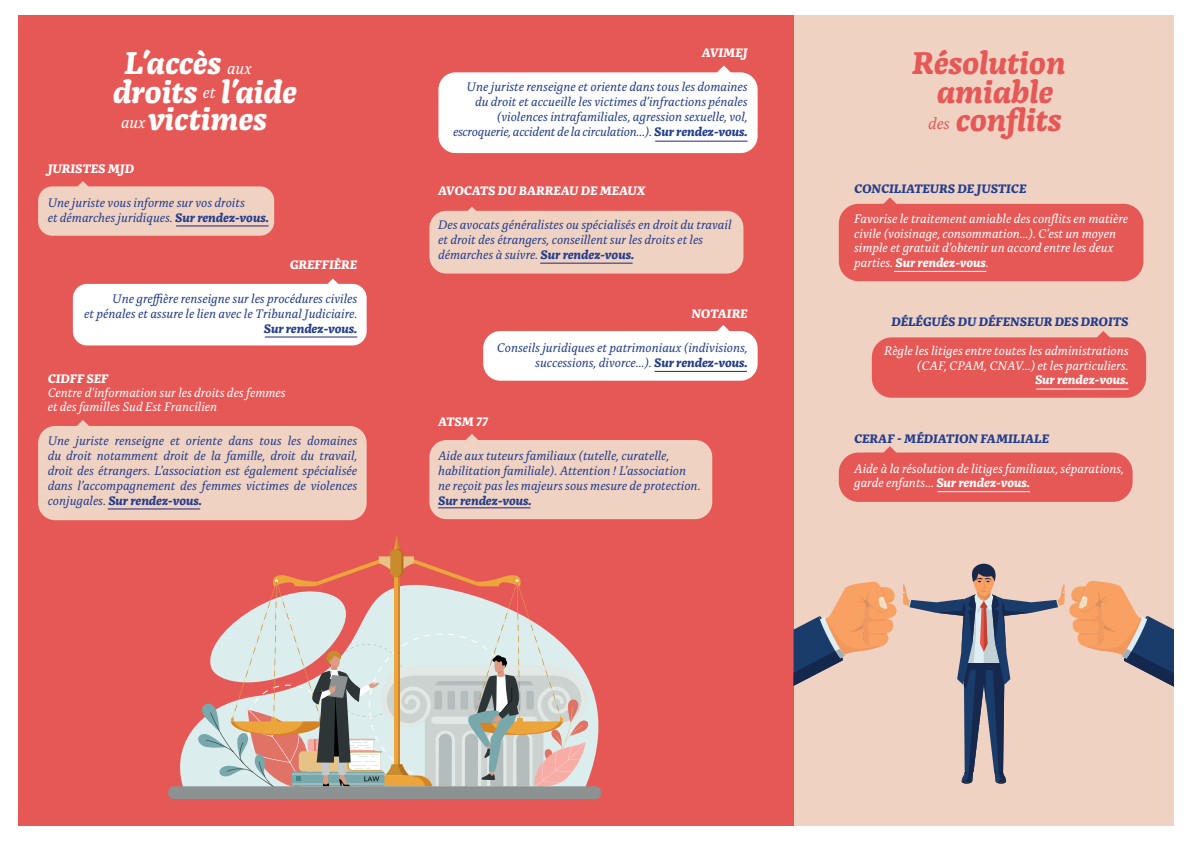
<style>
.page{position:relative;width:1191px;height:842px;background:#fff}
.page>*{position:absolute;margin:0;border:0;box-sizing:border-box;transform-origin:0 0}
.t1{font:italic 700 33.1px/28.2px "Alda OTCEV";color:#fff}
.t2{font:italic 700 33.1px/28.6px "Alda OTCEV";color:#e65856;text-align:center}
.t3{font:italic 13px/15px "Alda OTCEV";color:#253f8e}
.t4{font:italic 13px/14.7px "Alda OTCEV";color:#fff}
.t5{font:italic 700 13px "Alda OTCEV";color:#253f8e}
.t6{font:italic 700 13px "Alda OTCEV";color:#fff}
.s1{font-weight:700}
.s2{font-weight:400;font-size:16.6px}
</style>
<div class="page">
<div style="left:18px;top:16px;width:775px;height:810px;background:#e65856"></div>
<div style="left:794px;top:16px;width:380px;height:810px;background:#f0d2c3"></div>
<div style="left:838px;top:204px;width:305px;height:77px;background:#e65856;border-radius:20px"></div>
<svg style="left:879px;top:197px;width:22px;height:7px"></svg>
<svg style="left:884px;top:446px;width:12px;height:6px"></svg>
<svg style="left:1097px;top:331px;width:13px;height:6px"></svg>
<div style="left:871px;top:337px;width:275px;height:61px;background:#e65856;border-radius:20px"></div>
<div style="left:838px;top:452px;width:294px;height:50px;background:#e65856;border-radius:20px"></div>
<div style="left:38px;top:426px;width:329px;height:94px;background:#f0d2c3;border-radius:17px"></div>
<div style="left:438px;top:72px;width:319px;height:81px;background:#fff;border-radius:17px"></div>
<div style="left:38px;top:186px;width:236px;height:50px;background:#f0d2c3;border-radius:14px"></div>
<svg style="left:72px;top:181px;width:22px;height:6px"></svg>
<svg style="left:77px;top:420px;width:12px;height:6px"></svg>
<div style="left:73px;top:284px;width:294px;height:61px;background:#fff;border-radius:14px"></div>
<svg style="left:322px;top:279px;width:22px;height:5px"></svg>
<hr style="left:265px;top:337px;width:92px;height:1px;background:#282574">
<svg style="left:713px;top:66px;width:22px;height:7px"></svg>
<svg style="left:793px;top:562px;width:381px;height:222px"></svg>
<hr style="left:176px;top:226px;width:92px;height:1px;background:#282574">
<hr style="left:108px;top:509px;width:92px;height:1px;background:#282574">
<hr style="left:655px;top:141px;width:92px;height:1px;background:#282574">
<div style="left:429px;top:211px;width:314px;height:63px;background:#f0d2c3;border-radius:17px"></div>
<div style="left:429px;top:440px;width:283px;height:79px;background:#f0d2c3;border-radius:17px"></div>
<div style="left:483px;top:331px;width:274px;height:50px;background:#fff;border-radius:17px"></div>
<svg style="left:461px;top:207px;width:22px;height:4px"></svg>
<svg style="left:466px;top:434px;width:12px;height:6px"></svg>
<svg style="left:712px;top:325px;width:22px;height:7px"></svg>
<hr style="left:540px;top:263px;width:92px;height:1px;background:#282574">
<hr style="left:654px;top:371px;width:93px;height:1px;background:#282574">
<hr style="left:894px;top:271px;width:92px;height:1px;background:#fff">
<hr style="left:1036px;top:389px;width:92px;height:1px;background:#fff">
<hr style="left:937px;top:491px;width:93px;height:1px;background:#fff">
<hr style="left:438px;top:507px;width:92px;height:1px;background:#282574">
<svg style="left:168px;top:535px;width:433px;height:264px"></svg>
<p class="t6" style="left:702px;top:43px;width:47px">AVIMEJ</p>
<p class="t3" style="left:453px;top:78px;width:296px;text-align:right">Une juriste renseigne et oriente dans tous les domaines du droit et accueille les victimes d’infractions pénales (violences intrafamiliales, agression sexuelle, vol, escroquerie, accident de la circulation…). <span class="s1">Sur rendez-vous.</span></p>
<h1 class="t1" style="left:113px;top:45px;width:186px;text-indent:12px">L’accès <span class="s2">aux </span>droits <sup>et</sup> l’aide <span class="s2">aux</span> victimes</h1>
<h1 class="t2" style="left:912px;top:45px;width:155px">Résolution amiable<br><span class="s2">des</span> conflits</h1>
<p class="t6" style="left:48px;top:159px;width:88px">JURISTES MJD</p>
<p class="t3" style="left:48px;top:194px;width:222px">Une juriste vous informe sur vos droits<br>et démarches juridiques. <span class="s1">Sur rendez-vous.</span></p>
<p class="t6" style="left:290px;top:254px;width:69px">GREFFIÈRE</p>
<p class="t3" style="left:84px;top:290px;width:274px;text-align:right">Une greffière renseigne sur les procédures civiles<br>et pénales et assure le lien avec le Tribunal Judiciaire.</p>
<p class="t5" style="left:264px;top:318px;width:95px">Sur rendez-vous.</p>
<p class="t6" style="left:48px;top:368px;width:62px">CIDFF SEF</p>
<p class="t4" style="left:48px;top:385px;width:239px;line-height:14px">Centre d’information sur les droits des femmes et des familles Sud Est Francilien</p>
<p class="t3" style="left:48px;top:432px;width:311px;text-align:justify">Une juriste renseigne et oriente dans tous les domaines du droit notamment droit de la famille, droit du travail, droit des étrangers. L’association est également spécialisée dans l’accompagnement des femmes victimes de violences conjugales. <span class="s1">Sur rendez-vous.</span></p>
<p class="t6" style="left:438px;top:180px;width:209px">AVOCATS DU BARREAU DE MEAUX</p>
<p class="t3" style="left:438px;top:216px;width:295px">Des avocats généralistes ou spécialisés en droit du travail et droit des étrangers, conseillent sur les droits et les démarches à suivre. <span class="s1">Sur rendez-vous.</span></p>
<p class="t6" style="left:691px;top:303px;width:58px">NOTAIRE</p>
<p class="t3" style="left:497px;top:339px;width:252px;text-align:right">Conseils juridiques et patrimoniaux (indivisions, successions, divorce…). <span class="s1">Sur rendez-vous.</span></p>
<p class="t6" style="left:438px;top:411px;width:51px">ATSM 77</p>
<p class="t3" style="left:438px;top:447px;width:264px">Aide aux tuteurs familiaux (tutelle, curatelle, habilitation familiale). Attention ! L’association ne reçoit pas les majeurs sous mesure de protection.</p>
<p class="t5" style="left:438px;top:490px;width:95px">Sur rendez-vous.</p>
<p class="t5" style="left:854px;top:179px;width:174px">CONCILIATEURS DE JUSTICE</p>
<p class="t4" style="left:854px;top:210px;width:275px">Favorise le traitement amiable des conflits en matière civile (voisinage, consommation…). C’est un moyen simple et gratuit d’obtenir un accord entre les deux parties. <span class="s1">Sur rendez-vous</span>.</p>
<p class="t5" style="left:891px;top:311px;width:239px">DÉLÉGUÉS DU DÉFENSEUR DES DROITS</p>
<p class="t4" style="left:884px;top:342px;width:246px;text-align:right">Règle les litiges entre toutes les administrations (CAF, CPAM, CNAV…) et les particuliers.</p>
<p class="t6" style="left:1035px;top:370px;width:95px">Sur rendez-vous.</p>
<p class="t5" style="left:854px;top:429px;width:197px">CERAF - MÉDIATION FAMILIALE</p>
<p class="t4" style="left:854px;top:460px;width:271px">Aide à la résolution de litiges familiaux, séparations, garde enfants… <span class="s1">Sur rendez-vous.</span></p>
</div>
